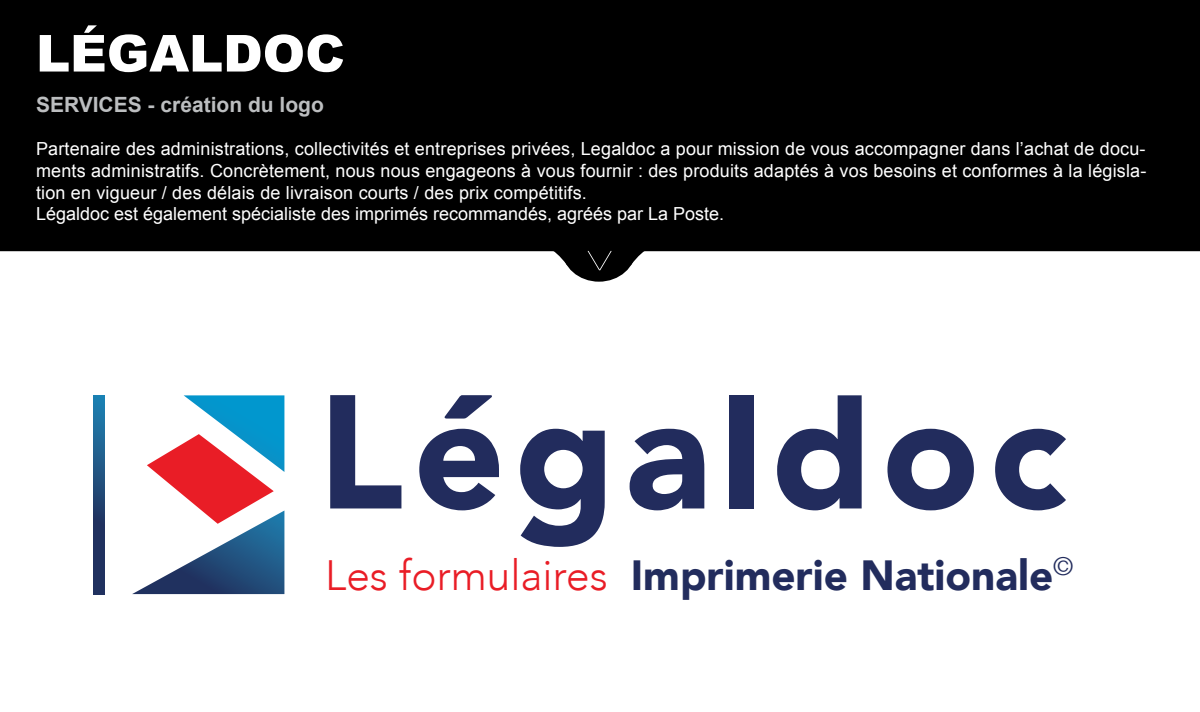
<style>
.page{position:relative;width:1200px;height:712px;background:#fff}
.page>*{position:absolute;margin:0;border:0;box-sizing:border-box;transform-origin:0 0}
.t1{font:900 51px "Arial";color:#fff}
.t2{font:900 42.2px "Avenir";color:#222c5d}
.t3{font:700 21px "Arial";color:#bcbec0}
.t4{font:18px/21.6px "Arial";letter-spacing:.01em;color:#fff}
.s1{font-weight:300;font-size:42.4px;color:#e91d26}
</style>
<div class="page">
<svg style="left:94px;top:395px;width:10px;height:199px;background:#1f4c7b"></svg>
<svg style="left:132px;top:395px;width:152px;height:199px"></svg>
<svg style="left:444px;top:395px;width:48px;height:24px"></svg>
<svg style="left:330px;top:395px;width:71px;height:113px"></svg>
<svg style="left:419px;top:429px;width:80px;height:81px"></svg>
<svg style="left:520px;top:429px;width:85px;height:118px"></svg>
<svg style="left:630px;top:429px;width:74px;height:81px"></svg>
<div style="left:729px;top:395px;width:24px;height:113px;background:#222c5d"></div>
<svg style="left:777px;top:395px;width:85px;height:115px"></svg>
<svg style="left:887px;top:429px;width:87px;height:81px"></svg>
<svg style="left:995px;top:429px;width:71px;height:81px"></svg>
<div style="left:0;top:0;width:1200px;height:251px;background:#000"></div>
<div style="left:562px;top:217px;width:74px;height:65px;background:#000;border-radius:50%"></div>
<svg style="left:527px;top:250px;width:144px;height:23px"></svg>
<h1 class="t1" style="left:36px;top:16px;width:310px">LÉGALDOC</h1>
<p class="t3" style="left:36px;top:91px;width:289px">SERVICES - création du logo</p>
<p class="t4" style="left:36px;top:139px;width:1112px">Partenaire des administrations, collectivités et entreprises privées, Legaldoc a pour mission de vous accompagner dans l’achat de docu&shy;ments administratifs. Concrètement, nous nous engageons à vous fournir : des produits adaptés à vos besoins et conformes à la législa&shy;tion en vigueur / des délais de livraison courts / des prix compétitifs.<br>Légaldoc est également spécialiste des imprimés recommandés, agréés par La Poste.</p>
<h2 class="t2" style="left:325px;top:539px;width:750px"><span class="s1">Les formulaires</span> Imprimerie Nationale<sup>©</sup></h2>
</div>
